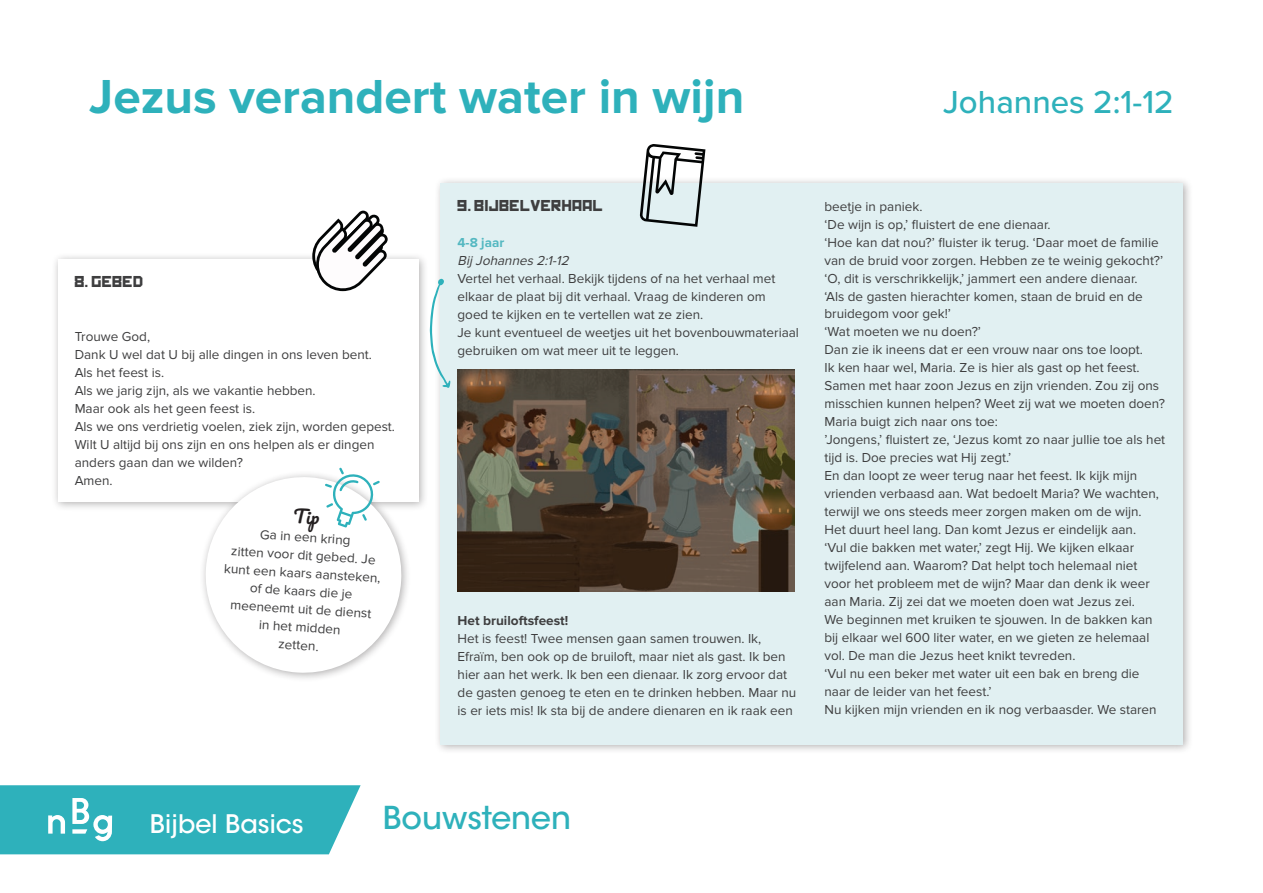
<style>
.page{position:relative;width:1263px;height:893px;background:#fff}
.page>*{position:absolute;margin:0;border:0;box-sizing:border-box;transform-origin:0 0}
.t1{font:700 49.5px "Proxima Nova";color:#2eb1bb}
.t2{font:500 33px "Proxima Nova";color:#2eb1bb}
.t3{font:500 31.35px "ITC Avant Garde Std";color:#2eb1bb}
.t4{font:500 25.35px "ITC Avant Garde Std";color:#fff}
.t5{font:15px "Kremlin";color:#3e3e3f}
.t6{font:13.5px/18px "Proxima Nova";color:#3e3e3f}
.t7{font:700 13.5px "Proxima Nova";color:#3e3e3f}
.t8{font:italic 13.5px "Proxima Nova";color:#3e3e3f}
.t9{font:700 13.5px "Proxima Nova";color:#54b8c1}
</style>
<div class="page">
<svg style="left:0;top:785px;width:361px;height:69px"></svg>
<div style="left:51px;top:252px;width:377px;height:260px;background:#231f20;opacity:.35"></div>
<div style="left:58px;top:259px;width:360px;height:243px;background:#fff"></div>
<svg style="left:312px;top:211px;width:76px;height:80px"></svg>
<div style="left:199px;top:470px;width:212px;height:212px;background:#231f20;opacity:.35"></div>
<div style="left:434px;top:176px;width:759px;height:578px;background:#231f20;opacity:.35"></div>
<div style="left:441px;top:183px;width:742px;height:561px;background:#e1f0f2"></div>
<img style="left:458px;top:370px;width:336px;height:221px">
<svg style="left:640px;top:144px;width:65px;height:83px"></svg>
<svg style="left:430px;top:278px;width:20px;height:110px"></svg>
<svg style="left:203px;top:468px;width:201px;height:208px"></svg>
<h1 class="t1" style="left:89px;top:68px;width:656px">Jezus verandert water in wijn</h1>
<h2 class="t2" style="left:943px;top:77px;width:232px">Johannes 2:1-12</h2>
<p class="t5" style="left:75px;top:276px;width:71px">8. GEBED</p>
<p class="t6" style="left:75px;top:327px;width:322px">Trouwe God,<br>Dank U wel dat U bij alle dingen in ons leven bent.<br>Als het feest is.<br>Als we jarig zijn, als we vakantie hebben.<br>Maar ook als het geen feest is.<br>Als we ons verdrietig voelen, ziek zijn, worden gepest.<br>Wilt U altijd bij ons zijn en ons helpen als er dingen anders gaan dan we wilden?<br>Amen.</p>
<p class="t6" style="left:226px;top:524px;width:158px;text-align:center;rotate:3deg">Ga in een kring<br>zitten voor dit gebed. Je kunt een kaars aansteken, of de kaars die je meeneemt uit de dienst<br>in het midden<br>zetten.</p>
<p class="t5" style="left:458px;top:200px;width:148px">9. BIJBELVERHAAL</p>
<p class="t9" style="left:458px;top:234px;width:48px">4-8 jaar</p>
<p class="t8" style="left:458px;top:253px;width:116px">Bij Johannes2:1-12</p>
<p class="t6" style="left:458px;top:269px;width:343px">Vertel het verhaal. Bekijk tijdens of na het verhaal met elkaar de plaat bij dit verhaal. Vraag de kinderen om goed te kijken en te vertellen wat ze zien.<br>Je kunt eventueel de weetjes uit het bovenbouwmateriaal gebruiken om wat meer uit te leggen.</p>
<p class="t7" style="left:458px;top:612px;width:112px">Het bruiloftsfeest!</p>
<p class="t6" style="left:458px;top:629px;width:340px">Het is feest! Twee mensen gaan samen trouwen. Ik, Efraïm, ben ook op de bruiloft, maar niet als gast. Ik ben hier aan het werk. Ik ben een dienaar. Ik zorg ervoor dat de gasten genoeg te eten en te drinken hebben. Maar nu is er iets mis! Ik sta bij de andere dienaren en ik raak een</p>
<p class="t6" style="left:824px;top:197px;width:342px">beetje in paniek.<br>‘De wijn is op,’ fluistert de ene dienaar.<br>‘Hoe kan dat nou?’ fluister ik terug. ‘Daar moet de familie van de bruid voor zorgen. Hebben ze te weinig gekocht?’ ‘O, dit is verschrikkelijk,’ jammert een andere dienaar.<br>‘Als de gasten hierachter komen, staan de bruid en de bruidegom voor gek!’<br>‘Wat moeten we nu doen?’<br>Dan zie ik ineens dat er een vrouw naar ons toe loopt.<br>Ik ken haar wel, Maria. Ze is hier als gast op het feest.<br>Samen met haar zoon Jezus en zijn vrienden. Zou zij ons misschien kunnen helpen? Weet zij wat we moeten doen?<br>Maria buigt zich naar ons toe:<br>’Jongens,’ fluistert ze, ‘Jezus komt zo naar jullie toe als het tijd is. Doe precies wat Hij zegt.’<br>En dan loopt ze weer terug naar het feest. Ik kijk mijn vrienden verbaasd aan. Wat bedoelt Maria? We wachten, terwijl we ons steeds meer zorgen maken om de wijn.<br>Het duurt heel lang. Dan komt Jezus er eindelijk aan.<br>‘Vul die bakken met water,’ zegt Hij. We kijken elkaar twijfelend aan. Waarom? Dat helpt toch helemaal niet voor het probleem met de wijn? Maar dan denk ik weer aan Maria. Zij zei dat we moeten doen wat Jezus zei.<br>We beginnen met kruiken te sjouwen. In de bakken kan bij elkaar wel 600 liter water, en we gieten ze helemaal vol. De man die Jezus heet knikt tevreden.<br>‘Vul nu een beker met water uit een bak en breng die naar de leider van het feest.’<br>Nu kijken mijn vrienden en ik nog verbaasder. We staren</p>
<h3 class="t4" style="left:150px;top:808px;width:155px">Bijbel Basics</h3>
<h3 class="t3" style="left:383px;top:798px;width:190px">Bouwstenen</h3>
</div>
